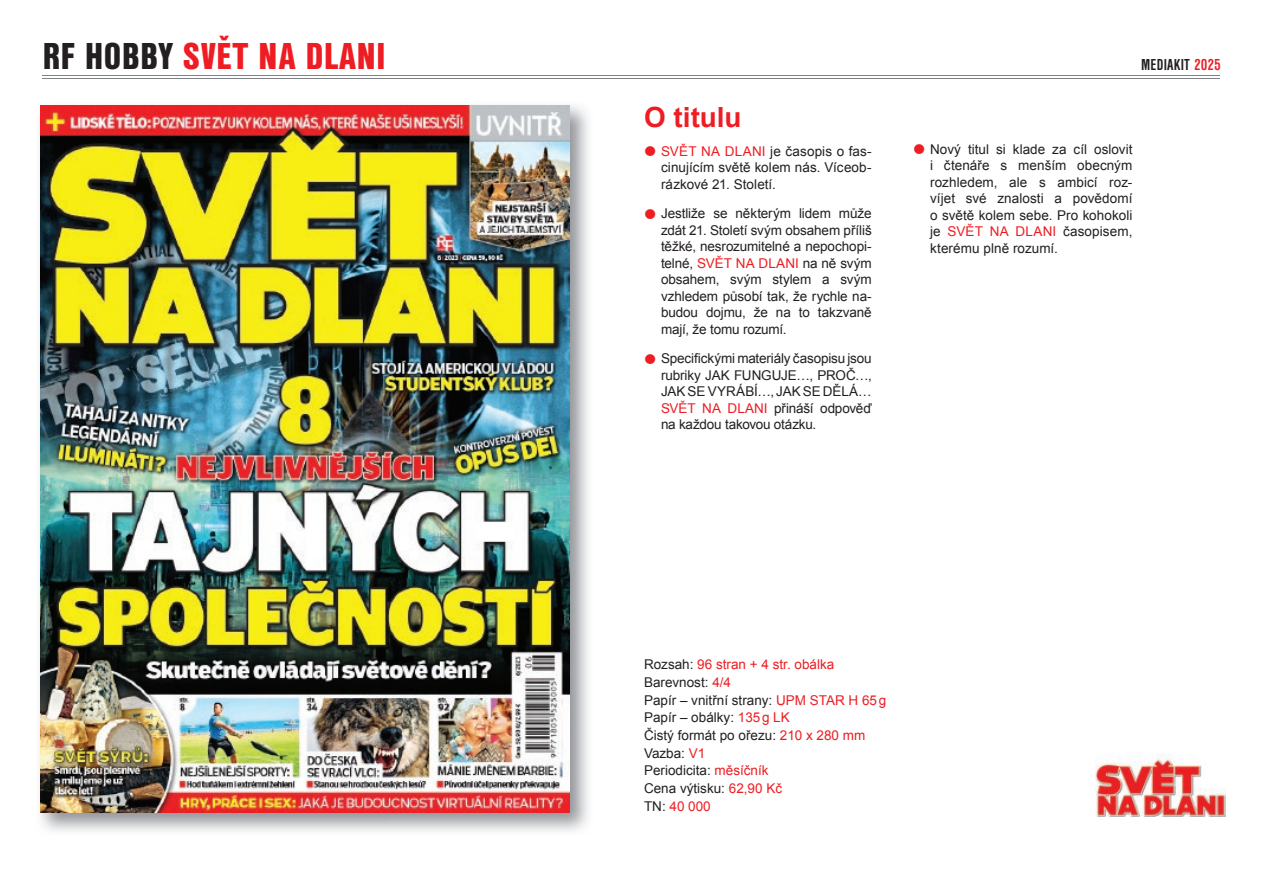
<style>
.page{position:relative;width:1263px;height:893px;background:#fff}
.page>*{position:absolute;margin:0;border:0;box-sizing:border-box;transform-origin:0 0}
.t1{font:39px "Nimbus Sans DOT Blac Cond";letter-spacing:.02em;color:#ee1d23}
.t2{font:700 27.75px "Arial";color:#ee1d23}
.t3{font:700 condensed 16.5px "Nimbus Sans DOT";letter-spacing:.015em;color:#231f20}
.t4{font:13.5px/16.5px "Arial";color:#231f20;text-align:justify}
.s1{color:#231f20}
.s2{font-weight:700;font-size:34.65px;color:#ee1d23}
.s3{color:#ee1d23}
</style>
<div class="page">
<hr style="left:43px;top:75px;width:1177px;height:1px;background:#808285">
<hr style="left:43px;top:78px;width:1177px;height:1px;background:#808285">
<img style="left:40px;top:105px;width:548px;height:727px">
<img style="left:40px;top:106px;width:530px;height:706px">
<img style="left:1096px;top:753px;width:129px;height:63px">
<h1 class="t1" style="left:43px;top:33px;width:344px"><span class="s1">RF HOBBY</span> SVĚT NA DLANI</h1>
<h2 class="t2" style="left:644px;top:99px;width:99px">O titulu</h2>
<p class="t4" style="left:661px;top:143px;width:212px;text-indent:-17px"><span class="s2">•</span> <span class="s3">SVĚT NA DLANI</span> je časopis o fas&shy;cinujícím světě kolem nás. Víceob&shy;rázkové 21. Století.</p>
<p class="t4" style="left:661px;top:205px;width:212px;text-indent:-17px"><span class="s2">•</span> Jestliže se některým lidem může zdát 21. Století svým obsahem příliš těžké, nesrozumitelné a nepochopi&shy;telné, <span class="s3">SVĚT NA DLANI</span> na ně svým obsahem, svým stylem a svým vzhledem působí tak, že rychle na&shy;budou dojmu, že na to takzvaně mají, že tomu rozumí.</p>
<p class="t4" style="left:661px;top:350px;width:212px;text-indent:-17px"><span class="s2">•</span> Specifickými materiály časopisu jsou rubriky JAK FUNGUJE…, PROČ…, JAK SE VYRÁBÍ…, JAK SE DĚLÁ… <span class="s3">SVĚT NA DLANI</span> přináší odpověď na každou takovou otázku.</p>
<p class="t3" style="left:1141px;top:56px;width:81px">MEDIAKIT <span class="s3">2025</span></p>
<p class="t4" style="left:930px;top:141px;width:204px;text-indent:-17px"><span class="s2">•</span> Nový titul si klade za cíl oslovit i čtenáře s menším obecným rozhledem, ale s ambicí roz&shy;víjet své znalosti a povědomí o světě kolem sebe. Pro kohokoli je <span class="s3">SVĚT NA DLANI</span> časopisem, kterému plně rozumí.</p>
<p class="t4" style="left:644px;top:656px;width:244px;line-height:17.7px;text-align:left">Rozsah: <span class="s3">96 stran + 4 str. obálka<br></span>Barevnost: <span class="s3">4/4<br></span>Papír – vnitřní strany: <span class="s3">UPM STAR H 65 g<br></span>Papír – obálky: <span class="s3">135 g LK<br></span>Čistý formát po ořezu: <span class="s3">210 x 280 mm<br></span>Vazba: <span class="s3">V1<br></span>Periodicita: <span class="s3">měsíčník<br></span>Cena výtisku: <span class="s3">62,90 Kč<br></span>TN: <span class="s3">40 000</span></p>
</div>
